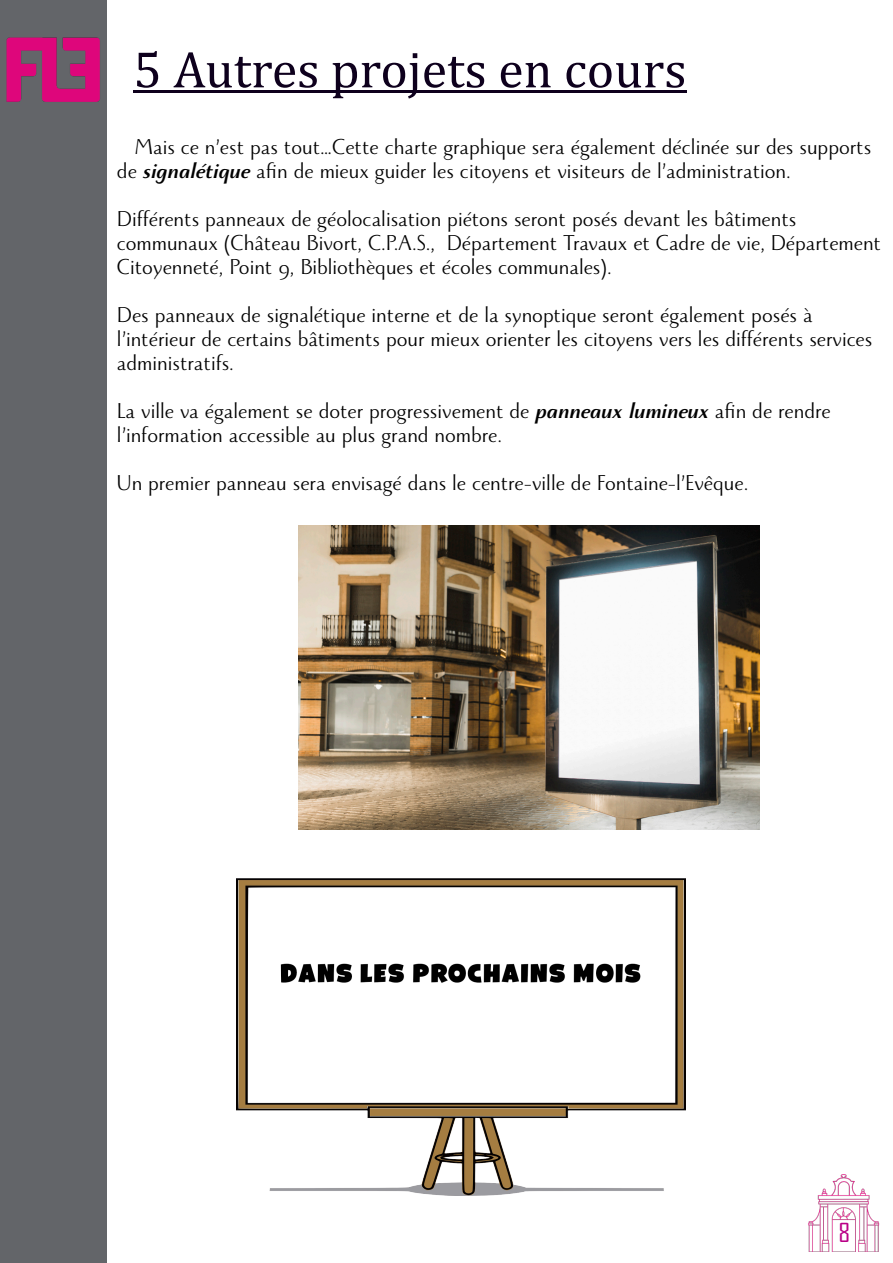
<style>
.page{position:relative;width:893px;height:1263px;background:#fff}
.page>*{position:absolute;margin:0;border:0;box-sizing:border-box;transform-origin:0 0}
.t1{font:51.9px "Cambria";color:#0e001d}
.t2{font:25.05px "Agency FB";color:#b90087;scale:1.09 1}
.t3{font:24px/24px "Monterchi";color:#000}
.s1{font-weight:700;font-style:italic}
</style>
<div class="page">
<div style="left:0;top:0;width:106px;height:1263px;background:#636569"></div>
<img style="left:6px;top:37px;width:94px;height:65px">
<hr style="left:133px;top:91px;width:554px;height:2px;background:#0e001d">
<img style="left:298px;top:526px;width:461px;height:304px">
<img style="left:808px;top:1175px;width:72px;height:76px">
<img style="left:237px;top:878px;width:449px;height:317px">
<h1 class="t1" style="left:133px;top:47px;width:555px">5 Autres projets en cours</h1>
<p class="t3" style="left:117px;top:138px;width:756px;text-indent:18px">Mais ce n’est pas tout…Cette charte graphique sera également déclinée sur des supports de <span class="s1">signalétique</span> afin de mieux guider les citoyens et visiteurs de l’administration.</p>
<p class="t3" style="left:117px;top:210px;width:766px">Différents panneaux de géolocalisation piétons seront posés devant les bâtiments communaux (Château Bivort, C.P.A.S., Département Travaux et Cadre de vie, Département<br>Citoyenneté, Point 9, Bibliothèques et écoles communales).</p>
<p class="t3" style="left:117px;top:306px;width:757px">Des panneaux de signalétique interne et de la synoptique seront également posés à l’intérieur de certains bâtiments pour mieux orienter les citoyens vers les différents services administratifs.</p>
<p class="t3" style="left:117px;top:402px;width:715px">La ville va également se doter progressivement de <span class="s1">panneaux lumineux</span> afin de rendre l’information accessible au plus grand nombre.</p>
<p class="t3" style="left:117px;top:474px;width:633px">Un premier panneau sera envisagé dans le centre-ville de Fontaine-l’Evêque.</p>
<p class="t2" style="left:839px;top:1222px;width:12px">8</p>
</div>
